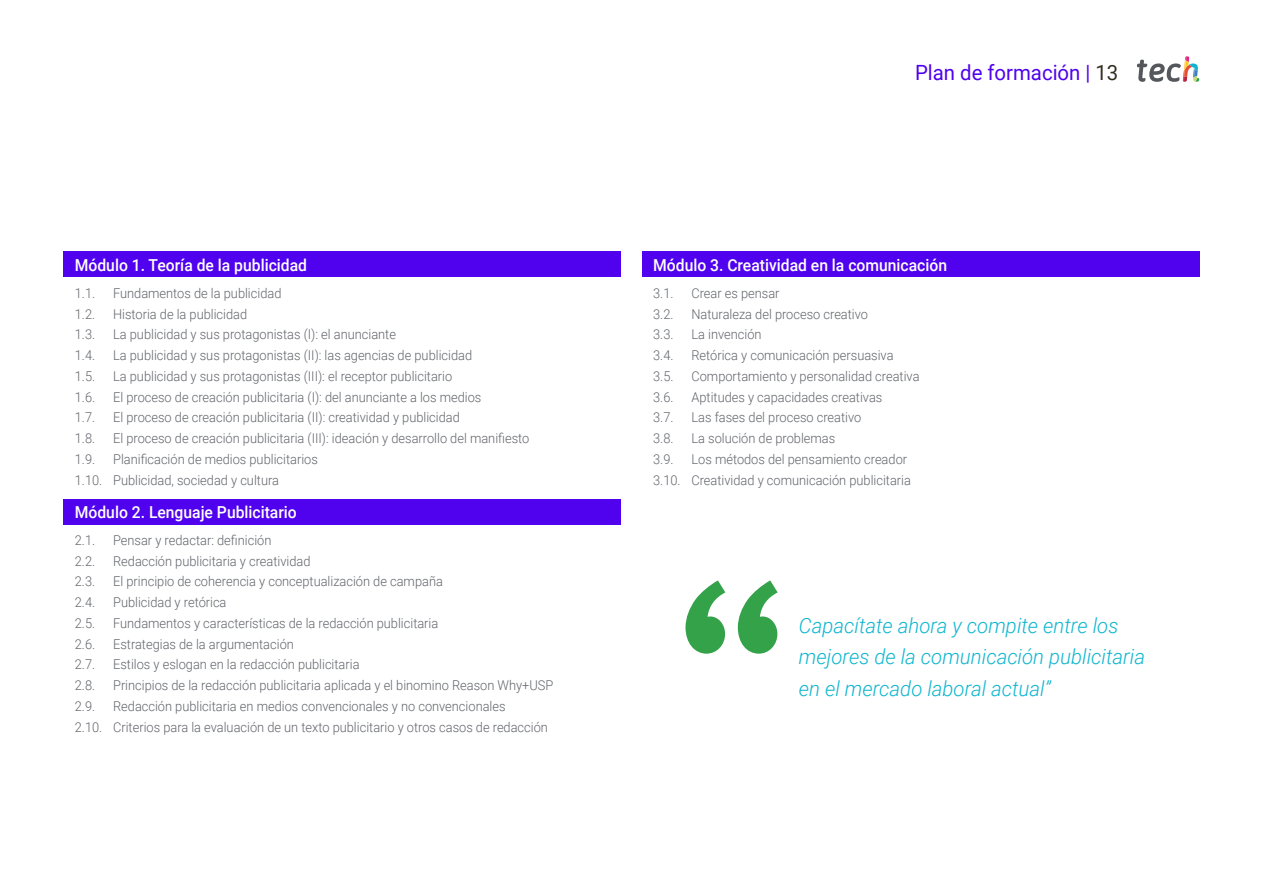
<style>
.page{position:relative;width:1263px;height:893px;background:#fff}
.page>*{position:absolute;margin:0;border:0;box-sizing:border-box;transform-origin:0 0}
.t1{font:italic 300 21px/31.5px "Roboto";color:#0fb6cf}
.t2{font:21px "Roboto";color:#5002ee}
.t3{font:500 16.5px "Roboto";color:#fff;scale:.95 1}
.t4{font:300 13.5px/20.7px "Roboto";color:#61646a;scale:.95 1}
.s1{color:#312e20}
</style>
<div class="page">
<div style="left:64px;top:252px;width:557px;height:25px;background:#5002ee"></div>
<div style="left:64px;top:499px;width:557px;height:25px;background:#5002ee"></div>
<div style="left:642px;top:252px;width:557px;height:25px;background:#5002ee"></div>
<svg style="left:1137px;top:56px;width:62px;height:26px"></svg>
<svg style="left:685px;top:580px;width:93px;height:74px"></svg>
<p class="t3" style="left:75px;top:253px;width:246px">Módulo 1. Teoría de la publicidad</p>
<p class="t4" style="left:75px;top:282px;width:23px">1.1.</p>
<p class="t4" style="left:113px;top:282px;width:179px">Fundamentos de la publicidad</p>
<p class="t4" style="left:75px;top:303px;width:23px">1.2.</p>
<p class="t4" style="left:113px;top:303px;width:143px">Historia de la publicidad</p>
<p class="t4" style="left:75px;top:324px;width:23px">1.3.</p>
<p class="t4" style="left:113px;top:324px;width:299px">La publicidad y sus protagonistas (I): el anunciante</p>
<p class="t4" style="left:75px;top:344px;width:23px">1.4.</p>
<p class="t4" style="left:113px;top:344px;width:379px">La publicidad y sus protagonistas (II): las agencias de publicidad</p>
<p class="t4" style="left:75px;top:365px;width:23px">1.5.</p>
<p class="t4" style="left:113px;top:365px;width:359px">La publicidad y sus protagonistas (III): el receptor publicitario</p>
<p class="t4" style="left:75px;top:386px;width:23px">1.6.</p>
<p class="t4" style="left:113px;top:386px;width:389px">El proceso de creación publicitaria (I): del anunciante a los medios</p>
<p class="t4" style="left:75px;top:407px;width:23px">1.7.</p>
<p class="t4" style="left:113px;top:407px;width:367px">El proceso de creación publicitaria (II): creatividad y publicidad</p>
<p class="t4" style="left:75px;top:427px;width:23px">1.8.</p>
<p class="t4" style="left:113px;top:427px;width:440px">El proceso de creación publicitaria (III): ideación y desarrollo del manifiesto</p>
<p class="t4" style="left:75px;top:448px;width:23px">1.9.</p>
<p class="t4" style="left:75px;top:448px;width:257px;text-indent:38px">Planificación de medios publicitarios<br>1.10. Publicidad, sociedad y cultura</p>
<p class="t3" style="left:75px;top:500px;width:235px">Módulo 2. Lenguaje Publicitario</p>
<p class="t4" style="left:75px;top:529px;width:23px">2.1.</p>
<p class="t4" style="left:113px;top:529px;width:168px">Pensar y redactar: definición</p>
<p class="t4" style="left:75px;top:550px;width:23px">2.2.</p>
<p class="t4" style="left:113px;top:550px;width:209px">Redacción publicitaria y creatividad</p>
<p class="t4" style="left:75px;top:571px;width:23px">2.3.</p>
<p class="t4" style="left:113px;top:571px;width:349px">El principio de coherencia y conceptualización de campaña</p>
<p class="t4" style="left:75px;top:591px;width:23px">2.4.</p>
<p class="t4" style="left:113px;top:591px;width:121px">Publicidad y retórica</p>
<p class="t4" style="left:75px;top:612px;width:23px">2.5.</p>
<p class="t4" style="left:113px;top:612px;width:344px">Fundamentos y características de la redacción publicitaria</p>
<p class="t4" style="left:75px;top:633px;width:23px">2.6.</p>
<p class="t4" style="left:113px;top:633px;width:192px">Estrategias de la argumentación</p>
<p class="t4" style="left:75px;top:654px;width:23px">2.7.</p>
<p class="t4" style="left:113px;top:654px;width:261px">Estilos y eslogan en la redacción publicitaria</p>
<p class="t4" style="left:75px;top:674px;width:23px">2.8.</p>
<p class="t4" style="left:113px;top:674px;width:465px">Principios de la redacción publicitaria aplicada y el binomino Reason Why+USP</p>
<p class="t4" style="left:75px;top:695px;width:23px">2.9.</p>
<p class="t4" style="left:75px;top:695px;width:499px;text-align:center">Redacción publicitaria en medios convencionales y no convencionales<br>2.10. Criterios para la evaluación de un texto publicitario y otros casos de redacción</p>
<h1 class="t2" style="left:915px;top:57px;width:205px">Plan de formación | <span class="s1">13</span></h1>
<p class="t3" style="left:653px;top:253px;width:311px">Módulo 3. Creatividad en la comunicación</p>
<p class="t4" style="left:653px;top:282px;width:23px">3.1.</p>
<p class="t4" style="left:691px;top:282px;width:94px">Crear es pensar</p>
<p class="t4" style="left:653px;top:303px;width:23px">3.2.</p>
<p class="t4" style="left:691px;top:303px;width:187px">Naturaleza del proceso creativo</p>
<p class="t4" style="left:653px;top:324px;width:23px">3.3.</p>
<p class="t4" style="left:691px;top:324px;width:75px">La invención</p>
<p class="t4" style="left:653px;top:344px;width:23px">3.4.</p>
<p class="t4" style="left:691px;top:344px;width:214px">Retórica y comunicación persuasiva</p>
<p class="t4" style="left:653px;top:365px;width:23px">3.5.</p>
<p class="t4" style="left:691px;top:365px;width:242px">Comportamiento y personalidad creativa</p>
<p class="t4" style="left:653px;top:386px;width:23px">3.6.</p>
<p class="t4" style="left:691px;top:386px;width:202px">Aptitudes y capacidades creativas</p>
<p class="t4" style="left:653px;top:407px;width:23px">3.7.</p>
<p class="t4" style="left:691px;top:407px;width:180px">Las fases del proceso creativo</p>
<p class="t4" style="left:653px;top:427px;width:23px">3.8.</p>
<p class="t4" style="left:691px;top:427px;width:153px">La solución de problemas</p>
<p class="t4" style="left:653px;top:448px;width:23px">3.9.</p>
<p class="t4" style="left:653px;top:448px;width:273px;text-align:right">Los métodos del pensamiento creador<br>3.10. Creatividad y comunicación publicitaria</p>
<h1 class="t1" style="left:799px;top:609px;width:348px">Capacítate ahora y compite entre los mejores de la comunicación publicitaria en el mercado laboral actual”</h1>
</div>
